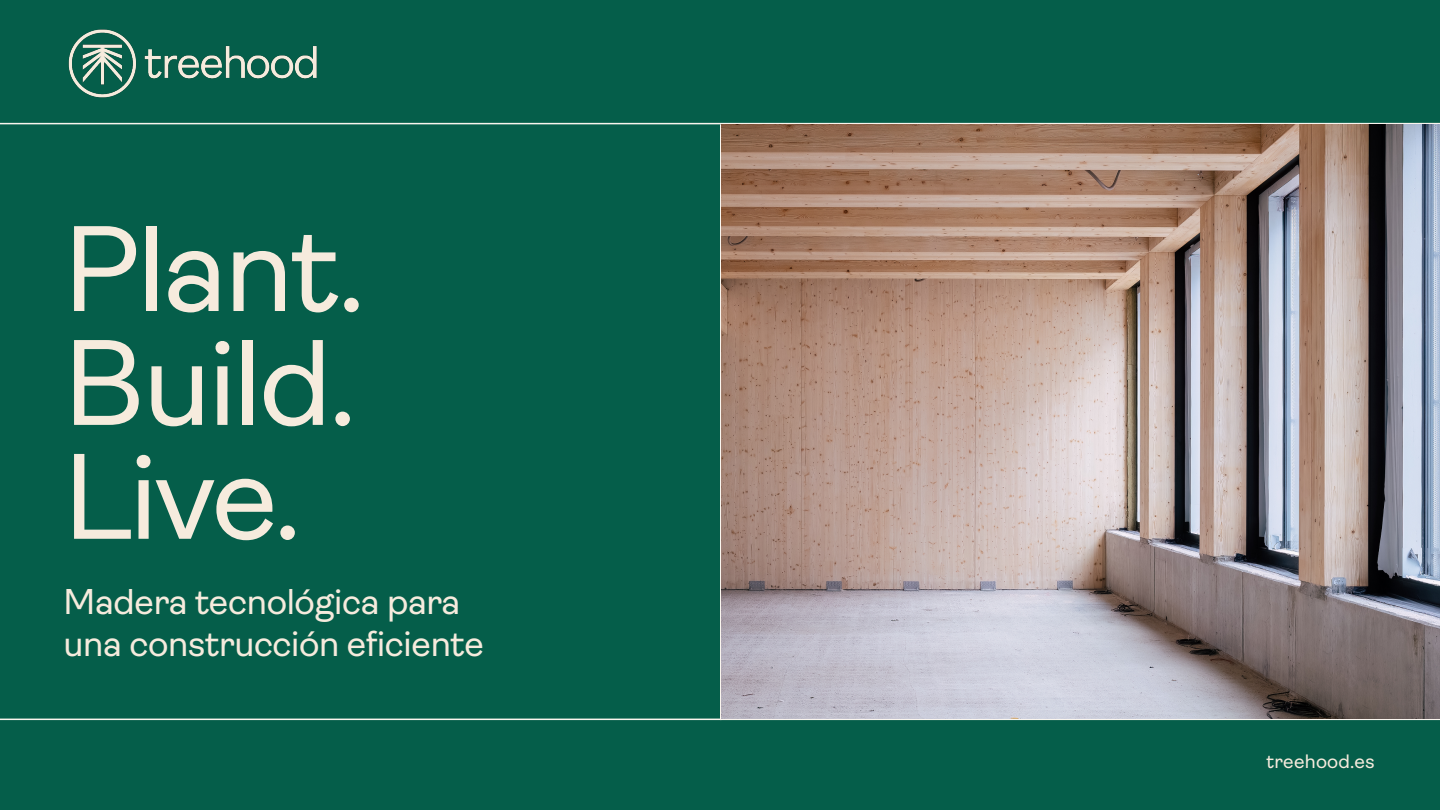
<style>
.page{position:relative;width:1440px;height:810px;background:#055e4a}
.page>*{position:absolute;margin:0;border:0;box-sizing:border-box;transform-origin:0 0}
.t1{font:122.1px/113.9px "Ambit";letter-spacing:-.02em;color:#f6ebdd;text-align:justify}
.t2{font:36px/42px "Ambit";letter-spacing:-.01em;color:#f6ebdd}
.t3{font:19.5px "Ambit";letter-spacing:.01em;color:#f6ebdd}
</style>
<div class="page">
<img style="left:68px;top:29px;width:249px;height:69px">
<hr style="left:0;top:123px;width:1440px;height:1px;background:#faf5ee">
<hr style="left:0;top:719px;width:1440px;height:1px;background:#faf5ee">
<hr style="left:720px;top:124px;width:2px;height:596px;background:#faf5ee">
<img style="left:722px;top:124px;width:718px;height:595px">
<h1 class="t1" style="left:64px;top:213px;width:303px">Plant.<br>Build.<br>Live.</h1>
<p class="t2" style="left:64px;top:581px;width:422px">Madera tecnológica para una construcción eficiente</p>
<p class="t3" style="left:1267px;top:750px;width:110px">treehood.es</p>
</div>
